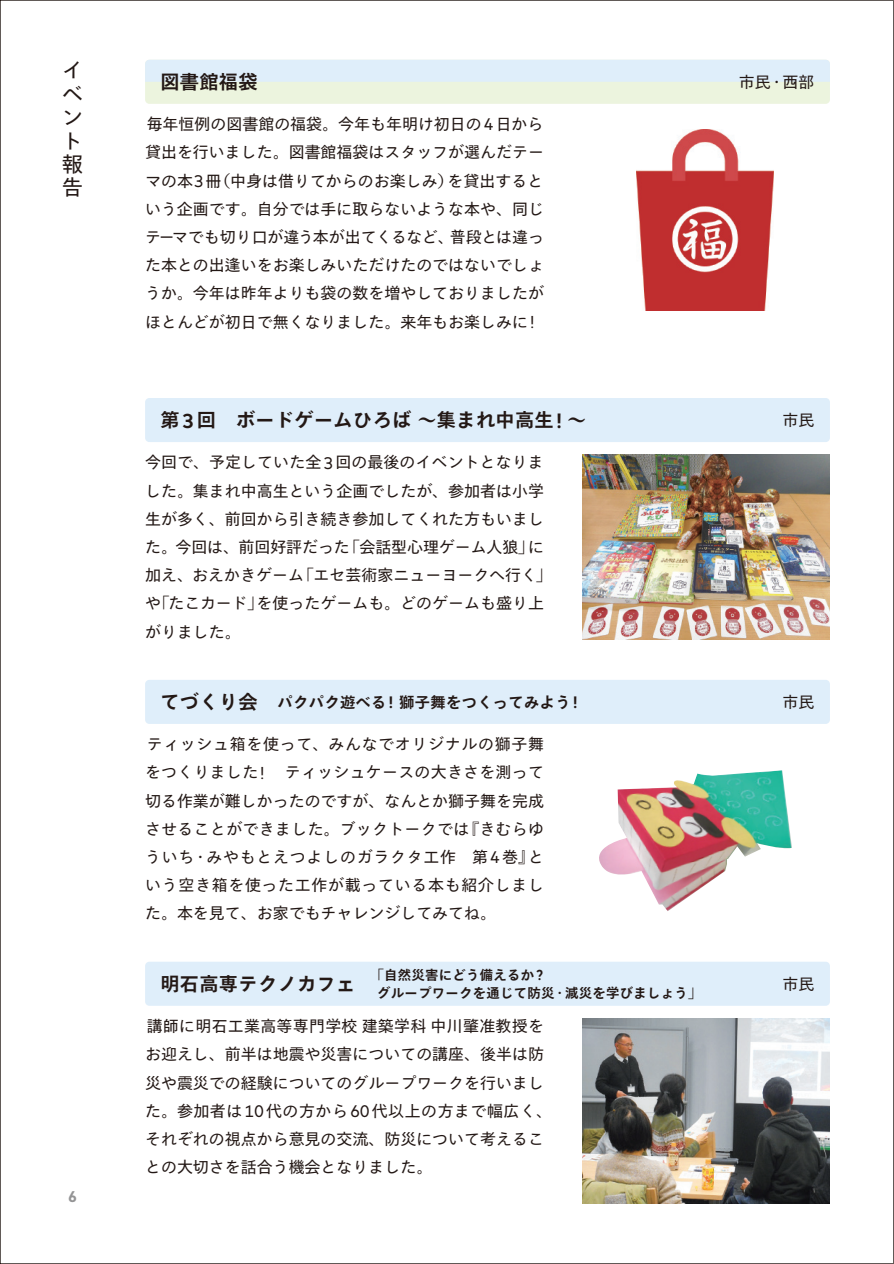
<style>
.page{position:relative;width:894px;height:1264px;background:#fff}
.page>*{position:absolute;margin:0;border:0;box-sizing:border-box;transform-origin:0 0}
.t1{font:21.3px/23.4px "Tazugane Gothic Std N";color:#231815}
.t2{font:700 19.2px "Tazugane Gothic Std N";letter-spacing:.02em;color:#231815}
.t3{font:15.9px/28.2px "Tazugane Gothic Std N";color:#231815;text-align:justify}
.t4{font:700 15.9px "DIN Next LT Pro";color:#949495}
.t5{font:700 15.3px "Tazugane Gothic Std N";letter-spacing:.02em;color:#231815}
.t6{font:700 13.35px/18px "Tazugane Gothic Std N";letter-spacing:.02em;color:#231815}
.s1{font-family:"Typold Condensed";font-size:17.25px}
.s2{font-family:"Typold Condensed";font-weight:500;font-size:20.7px}
.s3{font-size:19.2px}
.s4{font-family:"Typold Condensed";font-weight:500;font-size:16.5px}
.s5{font-family:"Typold Condensed";font-weight:500;font-size:14.4px}
</style>
<div class="page">
<svg style="left:893px;top:0;width:1px;height:1263px"></svg>
<div style="left:145px;top:60px;width:684px;height:44px;background:#ecf4de;border-radius:4px"></div>
<div style="left:145px;top:60px;width:684px;height:22px;background:#dfeefa"></div>
<img style="left:636px;top:129px;width:137px;height:182px">
<div style="left:145px;top:398px;width:684px;height:44px;background:#dfeefa;border-radius:4px"></div>
<img style="left:582px;top:454px;width:247px;height:185px">
<div style="left:145px;top:679px;width:684px;height:45px;background:#dfeefa;border-radius:4px"></div>
<div style="left:145px;top:961px;width:684px;height:44px;background:#dfeefa;border-radius:4px"></div>
<img style="left:582px;top:1018px;width:247px;height:185px">
<img style="left:599px;top:770px;width:192px;height:141px">
<h1 class="t1" style="left:62px;top:60px;width:22px">イベント報告</h1>
<p class="t4" style="left:68px;top:1186px;width:10px">6</p>
<p class="t2" style="left:160px;top:69px;width:118px">図書館福袋　</p>
<p class="t3" style="left:738px;top:68px;width:77px">市民・西部</p>
<p class="t3" style="left:145px;top:111px;width:400px">毎年恒例の図書館の福袋。今年も年明け初日の<span class="s1">4</span>日から貸出を行いました。図書館福袋はスタッフが選んだテーマの本<span class="s1">3</span>冊（中身は借りてからのお楽しみ）を貸出するという企画です。自分では手に取らないような本や、同じテーマでも切り口が違う本が出てくるなど、普段とは違った本との出逢いをお楽しみいただけたのではないでしょうか。今年は昨年よりも袋の数を増やしておりましたがほとんどが初日で無くなりました。来年もお楽しみに<span class="s1">!</span></p>
<p class="t2" style="left:160px;top:407px;width:447px">第<span class="s2">3</span>回　ボードゲームひろば～集まれ中高生<span class="s2">!</span> ～　</p>
<p class="t3" style="left:782px;top:407px;width:33px">市民</p>
<p class="t3" style="left:145px;top:449px;width:408px;text-align:left">今回で、予定していた全<span class="s1">3</span>回の最後のイベントとなりました。集まれ中高生という企画でしたが、参加者は小学生が多く、前回から引き続き参加してくれた方もいました。今回は、前回好評だった「会話型心理ゲーム人狼」に加え、おえかきゲーム「エセ芸術家ニューヨークへ行く」や「たこカード」を使ったゲームも。どのゲームも盛り上がりました。</p>
<p class="t5" style="left:160px;top:691px;width:418px"><span class="s3">てづくり会　</span>パクパク遊べる<span class="s4">!</span> 獅子舞をつくってみよう<span class="s4">!</span></p>
<p class="t3" style="left:782px;top:688px;width:33px">市民</p>
<p class="t3" style="left:145px;top:731px;width:400px">ティッシュ箱を使って、みんなでオリジナルの獅子舞をつくりました<span class="s1">!</span> ティッシュケースの大きさを測って切る作業が難しかったのですが、なんとか獅子舞を完成させることができました。ブックトークでは『きむらゆういち・みやもとえつよしのガラクタ工作　第<span class="s1">4</span>巻』という空き箱を使った工作が載っている本も紹介しました。本を見て、お家でもチャレンジしてみてね。</p>
<p class="t6" style="left:377px;top:967px;width:326px;text-indent:-7px">「自然災害にどう備えるか<span class="s5">?<br></span>グループワークを通じて防災・減災を学びましょう」</p>
<p class="t2" style="left:160px;top:970px;width:216px">明石高専テクノカフェ　</p>
<p class="t3" style="left:782px;top:970px;width:33px">市民</p>
<p class="t3" style="left:145px;top:1012px;width:408px;text-align:left">講師に明石工業高等専門学校建築学科中川肇准教授をお迎えし、前半は地震や災害についての講座、後半は防災や震災での経験についてのグループワークを行いました。参加者は<span class="s1">10</span>代の方から<span class="s1">60</span>代以上の方まで幅広く、それぞれの視点から意見の交流、防災について考えることの大切さを話合う機会となりました。</p>
</div>
